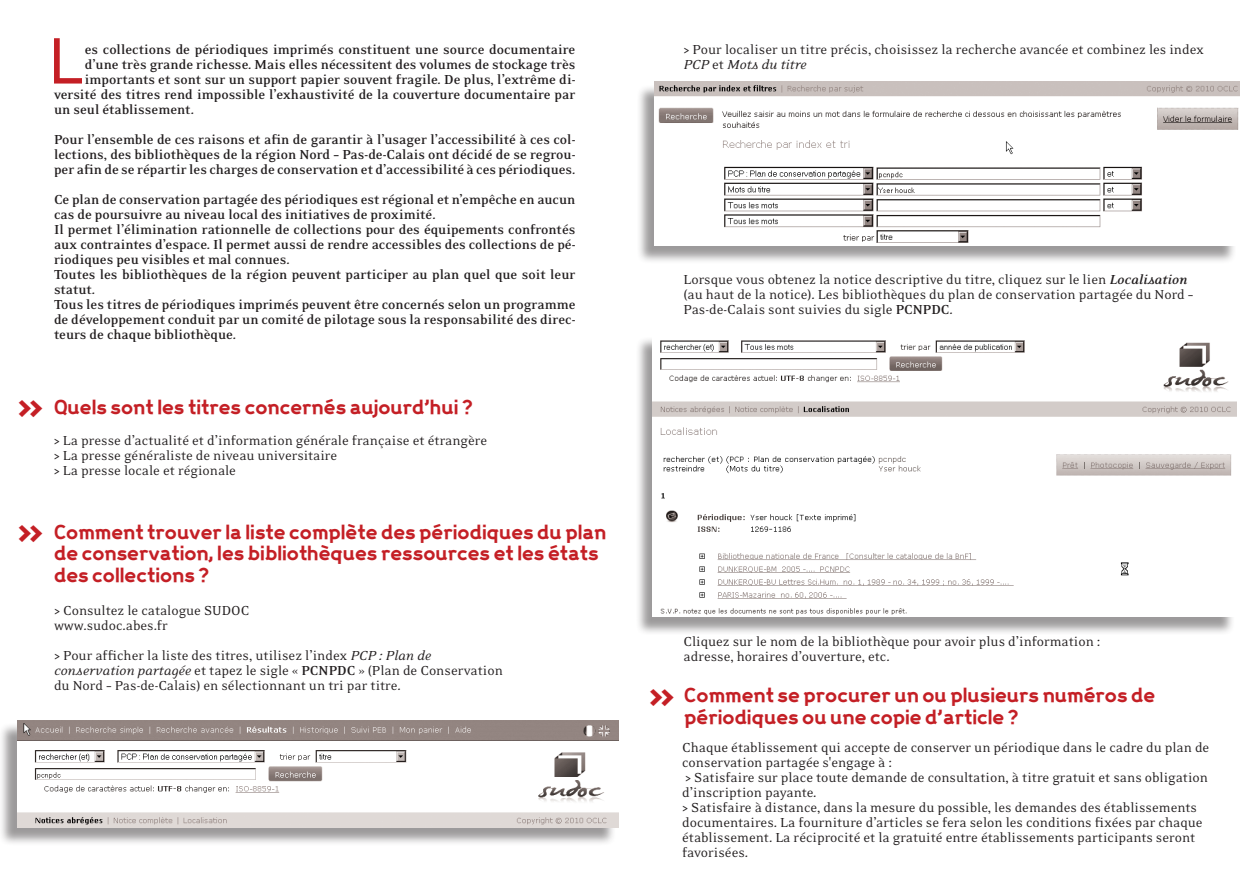
<style>
.page{position:relative;width:1259px;height:893px;background:#fff}
.page>*{position:absolute;margin:0;border:0;box-sizing:border-box;transform-origin:0 0}
.t1{font:500 57.15px "Progress";color:#c41f25}
.t2{font:500 45.3px "Progress";color:#c41f25}
.t3{font:700 18px/21.6px "Progress";color:#c41f25}
.t4{font:15px/15px "Eidetic Neo";color:#231f20}
.t5{font:700 15px/15px "Eidetic Neo";color:#231f20;text-align:justify}
.s1{font-style:italic}
.s2{font-weight:700}
.s3{font-weight:700;font-style:italic}
</style>
<div class="page">
<div style="left:0;top:723px;width:616px;height:123px;background:#231f20;opacity:.45"></div>
<img style="left:17px;top:720px;width:601px;height:108px">
<div style="left:636px;top:84px;width:601px;height:180px;background:#231f20;opacity:.45"></div>
<img style="left:654px;top:82px;width:585px;height:163px">
<div style="left:635px;top:336px;width:600px;height:300px;background:#231f20;opacity:.45"></div>
<img style="left:653px;top:336px;width:583px;height:281px">
<p class="t1" style="left:50px;top:24px;width:36px">L</p>
<p class="t5" style="left:85px;top:42px;width:492px">es collections de périodiques imprimés constituent une source documentaire</p>
<p class="t5" style="left:85px;top:57px;width:492px">d’une très grande richesse. Mais elles nécessitent des volumes de stockage très</p>
<p class="t5" style="left:85px;top:72px;width:492px">importants et sont sur un support papier souvent fragile. De plus, l’extrême di-</p>
<p class="t5" style="left:54px;top:87px;width:523px">versité des titres rend impossible l’exhaustivité de la couverture documentaire par</p>
<p class="t5" style="left:54px;top:102px;width:141px">un seul établissement.</p>
<p class="t5" style="left:54px;top:132px;width:523px">Pour l’ensemble de ces raisons et afin de garantir à l’usager l’accessibilité à ces col&shy;lections, des bibliothèques de la région Nord – Pas-de-Calais ont décidé de se regrou&shy;per afin de se répartir les charges de conservation et d’accessibilité à ces périodiques.</p>
<p class="t5" style="left:54px;top:192px;width:523px">Ce plan de conservation partagée des périodiques est régional et n’empêche en aucun cas de poursuivre au niveau local des initiatives de proximité.</p>
<p class="t5" style="left:54px;top:222px;width:523px">Il permet l’élimination rationnelle de collections pour des équipements confrontés aux contraintes d’espace. Il permet aussi de rendre accessibles des collections de pé&shy;riodiques peu visibles et mal connues.</p>
<p class="t5" style="left:54px;top:267px;width:523px">Toutes les bibliothèques de la région peuvent participer au plan quel que soit leur statut.</p>
<p class="t5" style="left:54px;top:297px;width:523px">Tous les titres de périodiques imprimés peuvent être concernés selon un programme de développement conduit par un comité de pilotage sous la responsabilité des direc&shy;teurs de chaque bibliothèque.</p>
<p class="t2" style="left:17px;top:378px;width:29px">»</p>
<p class="t3" style="left:54px;top:396px;width:420px">Quels sont les titres concernés aujourd’hui ?</p>
<p class="t4" style="left:54px;top:433px;width:435px">&gt; La presse d’actualité et d’information générale française et étrangère</p>
<p class="t4" style="left:54px;top:448px;width:285px">&gt; La presse généraliste de niveau universitaire</p>
<p class="t4" style="left:54px;top:463px;width:184px">&gt; La presse locale et régionale</p>
<p class="t2" style="left:17px;top:503px;width:29px">»</p>
<p class="t3" style="left:54px;top:521px;width:554px">Comment trouver la liste complète des périodiques du plan de conservation, les bibliothèques ressources et les états</p>
<p class="t3" style="left:54px;top:564px;width:157px">des collections ?</p>
<p class="t4" style="left:54px;top:603px;width:197px">&gt; Consultez le catalogue SUDOC</p>
<p class="t4" style="left:54px;top:618px;width:115px">www.sudoc.abes.fr</p>
<p class="t4" style="left:54px;top:648px;width:379px">&gt; Pour afficher la liste des titres, utilisez l’index <span class="s1">PCP : Plan de</span></p>
<p class="t4" style="left:54px;top:663px;width:450px"><span class="s1">conservation partagée</span> et tapez le sigle « <span class="s2">PCNPDC</span> » (Plan de Conservation</p>
<p class="t4" style="left:54px;top:678px;width:348px">du Nord – Pas-de-Calais) en sélectionnant un tri par titre.</p>
<p class="t4" style="left:683px;top:42px;width:522px">&gt; Pour localiser un titre précis, choisissez la recherche avancée et combinez les index<br><span class="s1">PCP</span> et <span class="s1">Mots du titre</span></p>
<p class="t4" style="left:683px;top:272px;width:511px">Lorsque vous obtenez la notice descriptive du titre, cliquez sur le lien <span class="s3">Localisation </span>(au haut de la notice). Les bibliothèques du plan de conservation partagée du Nord –<br>Pas-de-Calais sont suivies du sigle <span class="s2">PCNPDC</span>.</p>
<p class="t4" style="left:683px;top:635px;width:418px">Cliquez sur le nom de la bibliothèque pour avoir plus d’information :</p>
<p class="t4" style="left:683px;top:650px;width:208px">adresse, horaires d’ouverture, etc.</p>
<p class="t2" style="left:648px;top:667px;width:29px">»</p>
<p class="t3" style="left:684px;top:684px;width:472px">Comment se procurer un ou plusieurs numéros de</p>
<p class="t3" style="left:684px;top:706px;width:336px">périodiques ou une copie d’article ?</p>
<p class="t4" style="left:682px;top:741px;width:529px">Chaque établissement qui accepte de conserver un périodique dans le cadre du plan de conservation partagée s'engage à :</p>
<p class="t4" style="left:682px;top:771px;width:527px">&gt; Satisfaire sur place toute demande de consultation, à titre gratuit et sans obligation d’inscription payante.</p>
<p class="t4" style="left:682px;top:801px;width:522px">&gt; Satisfaire à distance, dans la mesure du possible, les demandes des établissements documentaires. La fourniture d’articles se fera selon les conditions fixées par chaque établissement. La réciprocité et la gratuité entre établissements participants seront favorisées.</p>
</div>
